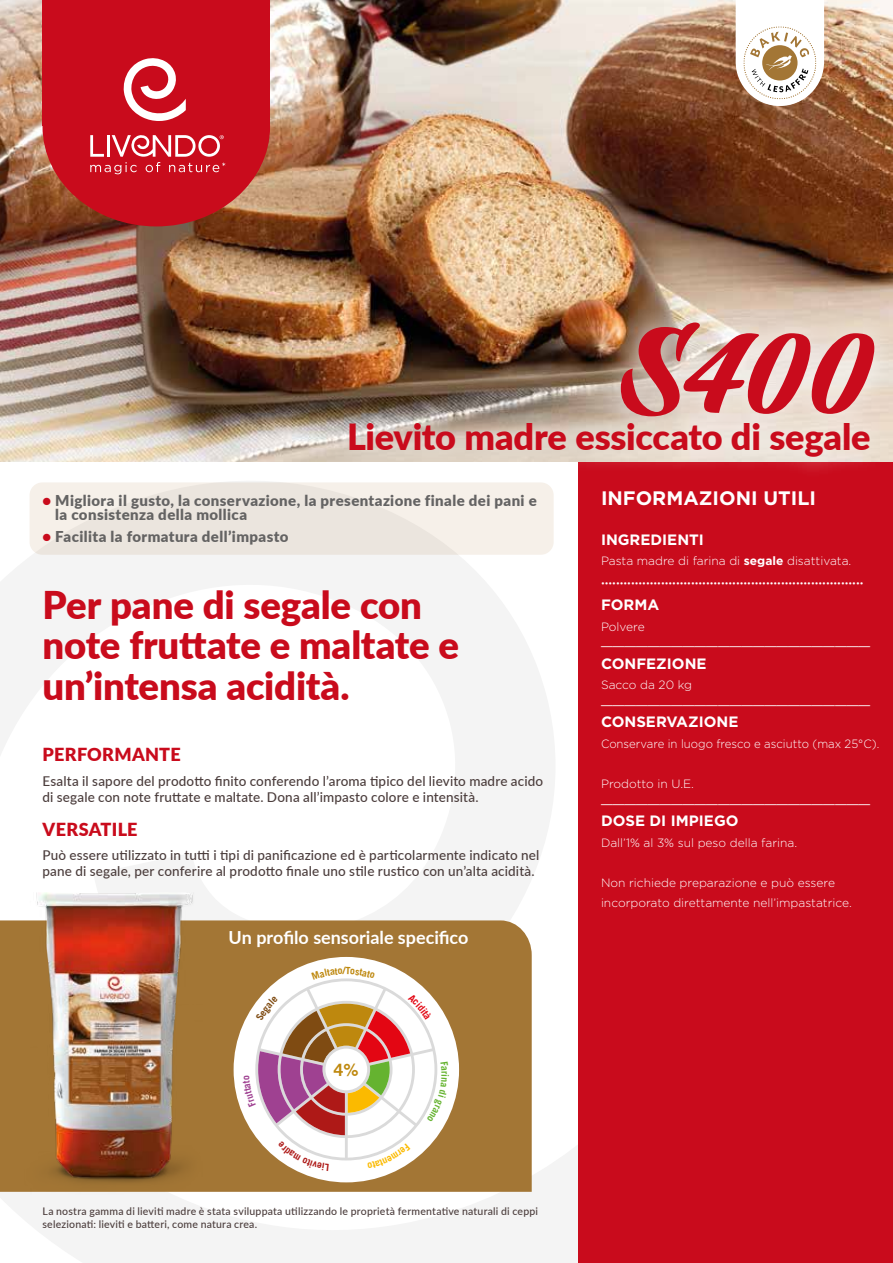
<style>
.page{position:relative;width:893px;height:1263px;background:#fff}
.page>*{position:absolute;margin:0;border:0;box-sizing:border-box;transform-origin:0 0}
.t1{font:145.5px "Praise";color:#c90b1c}
.t2{font:900 38.25px/40.5px "Lato";letter-spacing:-.005em;color:#c90b1c}
.t3{font:900 36px "Lato";letter-spacing:-.005em;color:#c90b1c}
.t4{font:300 19.5px "Gotham";color:#fff}
.t5{font:700 19.5px "Gotham";color:#fff}
.t6{font:700 18px "Lato";color:#fff}
.t7{font:900 18px "Lato";letter-spacing:.02em;color:#c90b1c}
.t8{font:700 16.95px "Trade Gothic";color:#be880e}
.t9{font:900 15px/13.8px "Lato";letter-spacing:.025em;color:#646363}
.t10{font:700 15px "Gotham";color:#fff}
.t11{font:500 13.5px/16.2px "Lato";letter-spacing:.01em;color:#4b3d3c}
.t12{font:300 12px/20.2px "Gotham";color:#fff}
.t13{font:300 12px "Gotham";color:#fff;scale:.95 1}
.t14{font:500 10.5px/12.6px "Lato";letter-spacing:.02em;color:#4b3d3c}
.t15{font:700 9.9px "Trade Gothic";color:#be880e}
.t16{font:700 7.5px "Gotham";color:#fff}
.s1{font-weight:700}
.s2{color:#c90b1c}
</style>
<div class="page">
<svg style="left:0;top:479px;width:579px;height:784px"></svg>
<div style="left:579px;top:461px;width:314px;height:802px;background:#c90b1c"></div>
<div style="left:0;top:920px;width:532px;height:272px;background:#a37635"></div>
<div style="left:30px;top:482px;width:524px;height:73px;background:#ebe5de;border-radius:13px"></div>
<img style="left:0;top:0;width:893px;height:461px">
<img style="left:21px;top:892px;width:181px;height:307px">
<div style="left:326px;top:300px;width:567px;height:179px;background:#fff;opacity:.75"></div>
<div style="left:234px;top:957px;width:225px;height:225px;background:#fff;border-radius:50%"></div>
<div style="left:43px;top:26px;width:227px;height:200px;background:#c90b1c;border-radius:50%"></div>
<div style="left:43px;top:0;width:227px;height:126px;background:#c90b1c"></div>
<svg style="left:123px;top:58px;width:63px;height:63px"></svg>
<svg style="left:90px;top:135px;width:135px;height:39px"></svg>
<svg style="left:736px;top:0;width:88px;height:106px"></svg>
<svg style="left:243px;top:967px;width:206px;height:204px"></svg>
<h1 class="t1" style="left:618px;top:277px;width:254px">S400</h1>
<h3 class="t3" style="left:347px;top:410px;width:525px">Lievito madre essiccato di segale</h3>
<h3 class="t5" style="left:601px;top:485px;width:217px">INFORMAZIONI UTILI</h3>
<p class="t10" style="left:601px;top:530px;width:104px">INGREDIENTI</p>
<p class="t12" style="left:601px;top:551px;width:252px">Pasta madre di farina di <span class="s1">segale</span> disattivata.</p>
<p class="t16" style="left:601px;top:578px;width:264px">••••••••••••••••••••••••••••••••••••••••••••••••••••••••••••••••••••••</p>
<p class="t10" style="left:601px;top:595px;width:60px">FORMA</p>
<p class="t12" style="left:601px;top:616px;width:45px">Polvere</p>
<h3 class="t4" style="left:601px;top:625px;width:271px">_______________________</h3>
<p class="t10" style="left:601px;top:654px;width:107px">CONFEZIONE</p>
<p class="t12" style="left:601px;top:674px;width:93px">Sacco da 20 kg</p>
<h3 class="t4" style="left:601px;top:683px;width:271px">_______________________</h3>
<p class="t10" style="left:601px;top:712px;width:139px">CONSERVAZIONE</p>
<p class="t13" style="left:601px;top:736px;width:295px">Conservare in luogo fresco e asciutto (max 25°C).</p>
<p class="t12" style="left:601px;top:773px;width:94px">Prodotto in U.E.</p>
<h3 class="t4" style="left:601px;top:782px;width:271px">_______________________</h3>
<p class="t10" style="left:601px;top:811px;width:139px">DOSE DI IMPIEGO</p>
<p class="t12" style="left:601px;top:832px;width:198px">Dall’1% al 3% sul peso della farina.</p>
<p class="t12" style="left:601px;top:872px;width:252px">Non richiede preparazione e può essere incorporato direttamente nell’impastatrice.</p>
<h3 class="t6" style="left:228px;top:925px;width:241px">Un profilo sensoriale specifico</h3>
<p class="t15" style="left:343px;top:964px;width:4px">/</p>
<p class="t9" style="left:55px;top:493px;width:483px;text-indent:-13px"><span class="s2">•</span> Migliora il gusto, la conservazione, la presentazione finale dei pani e la consistenza della mollica</p>
<p class="t9" style="left:43px;top:529px;width:248px"><span class="s2">•</span> Facilita la formatura dell’impasto</p>
<h2 class="t2" style="left:43px;top:583px;width:418px">Per pane di segale con note fruttate e maltate e un’intensa acidità.</h2>
<h3 class="t7" style="left:43px;top:741px;width:140px">PERFORMANTE</h3>
<p class="t11" style="left:43px;top:772px;width:502px">Esalta il sapore del prodotto finito conferendo l’aroma tipico del lievito madre acido di segale con note fruttate e maltate. Dona all’impasto colore e intensità.</p>
<h3 class="t7" style="left:43px;top:815px;width:97px">VERSATILE</h3>
<p class="t11" style="left:43px;top:847px;width:498px">Può essere utilizzato in tutti i tipi di panificazione ed è particolarmente indicato nel pane di segale, per conferire al prodotto finale uno stile rustico con un’alta acidità.</p>
<p class="t8" style="left:334px;top:1059px;width:26px">4%</p>
<p class="t14" style="left:43px;top:1205px;width:497px">La nostra gamma di lieviti madre è stata sviluppata utilizzando le proprietà fermentative naturali di ceppi selezionati: lieviti e batteri, come natura crea.</p>
</div>
